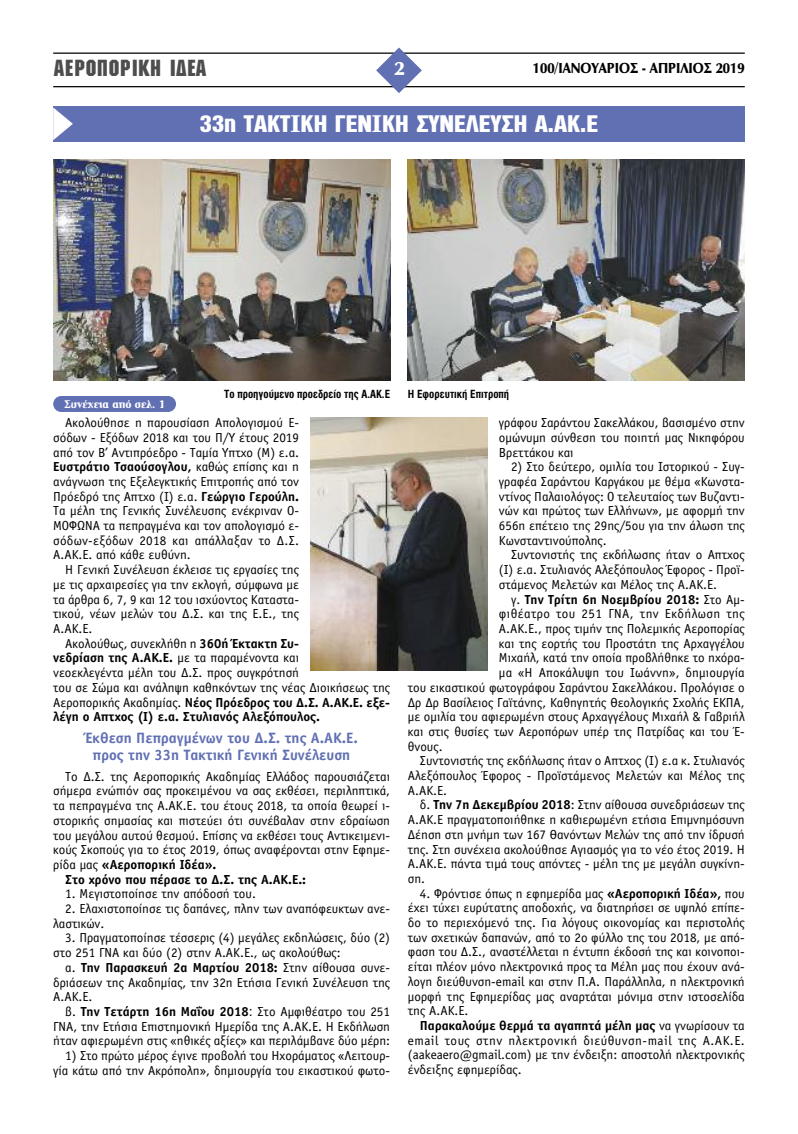
<style>
.page{position:relative;width:798px;height:1134px;background:#fff}
.page>*{position:absolute;margin:0;border:0;box-sizing:border-box;transform-origin:0 0}
.t1{font:22.5px "PF Diesel Solid";color:#fff;scale:1.2 1}
.t2{font:22.5px "UB Soccer";color:#4d4d4d}
.t3{font:20px "UB Optima Bold";color:#fff}
.t4{font:700 15px/16.8px "Officina Sans ITC Hel";color:#6170b3;text-align:center}
.t5{font:15px "UB Optima Bold";color:#000;scale:.9 1}
.t6{font:13.12px/14.8px "Officina Sans ITC Hel";color:#000;text-align:justify}
.t7{font:700 13.12px "Officina Sans ITC Hel";color:#000}
.t8{font:13.12px "Officina Sans ITC Hel";letter-spacing:.03em;color:#000}
.t9{font:11.25px "UB Helvetica Cond Bold";color:#000}
.t10{font:700 11.25px "CF Derrida";color:#fff}
.s1{font-weight:700}
.s2{font-weight:400}
.s3{font-family:"UB Helvetica"}
</style>
<div class="page">
<hr style="left:53px;top:53px;width:691px;height:1px;background:#000">
<hr style="left:53px;top:86px;width:691px;height:1px;background:#000">
<svg style="left:376px;top:48px;width:45px;height:45px"></svg>
<div style="left:53px;top:106px;width:691px;height:36px;background:#6170b3"></div>
<img style="left:53px;top:159px;width:337px;height:222px">
<img style="left:407px;top:159px;width:337px;height:221px">
<img style="left:310px;top:417px;width:177px;height:253px">
<div style="left:53px;top:396px;width:123px;height:16px;background:#6170b3;border-radius:8px"></div>
<h1 class="t2" style="left:53px;top:60px;width:154px">ΑΕΡΟΠΟΡΙΚΗ ΙΔΕΑ</h1>
<h2 class="t3" style="left:394px;top:61px;width:12px">2</h2>
<p class="t5" style="left:532px;top:63px;width:237px">100/ΙΑΝΟΥΑΡΙΟΣ - ΑΠΡΙΛΙΟΣ 2019</p>
<h1 class="t1" style="left:200px;top:115px;width:333px">33η ΤΑΚΤΙΚΗ ΓΕΝΙΚΗ ΣΥΝΕΛΕΥΣΗ Α.ΑΚ.Ε</h1>
<p class="t9" style="left:224px;top:390px;width:167px">Το προηγούμενο προεδρείο της Α.ΑΚ.Ε</p>
<p class="t9" style="left:407px;top:390px;width:103px">Η Εφορευτική Επιτροπή</p>
<p class="t6" style="left:53px;top:417px;width:247px;text-indent:12px">Ακολούθησε η παρουσίαση Απολογισμού Ε&shy;σόδων - Εξόδων 2018 και του Π/Υ έτους 2019 από τον Β’ Αντιπρόεδρο - Ταμία Υπτχο (Μ) ε.α.<br><span class="s1">Ευστράτιο Τσαούσογλου,</span> καθώς επίσης και η ανάγνωση της Εξελεγκτικής Επιτροπής από τον Πρόεδρό της Απτχο (Ι) ε.α. <span class="s1">Γεώργιο Γερούλη.<br></span>Τα μέλη της Γενικής Συνέλευσης ενέκριναν Ο-ΜΟΦΩΝΑ τα πεπραγμένα και τον απολογισμό ε&shy;σόδων-εξόδων 2018 και απάλλαξαν το Δ.Σ.<br>Α.ΑΚ.Ε. από κάθε ευθύνη.</p>
<p class="t6" style="left:53px;top:564px;width:247px;text-indent:12px">Η Γενική Συνέλευση έκλεισε τις εργασίες της με τις αρχαιρεσίες για την εκλογή, σύμφωνα με τα άρθρα 6, 7, 9 και 12 του ισχύοντος Καταστα&shy;τικού, νέων μελών του Δ.Σ. και της Ε.Ε., της Α.ΑΚ.Ε.</p>
<p class="t6" style="left:53px;top:637px;width:338px;text-align:left;text-indent:12px">Ακολούθως, συνεκλήθη η <span class="s1">360ή Έκτακτη Συ-<br>νεδρίαση της Α.ΑΚ.Ε.</span> με τα παραμένοντα και<br>νεοεκλεγέντα μέλη του Δ.Σ. προς συγκρότησή<br>του σε Σώμα και ανάληψη καθηκόντων της νέας Διοικήσεως της Αεροπορικής Ακαδημίας. <span class="s1">Νέος Πρόεδρος του Δ.Σ. Α.ΑΚ.Ε. εξε&shy;λέγη ο Απτχος (Ι) ε.α. Στυλιανός Αλεξόπουλος.</span></p>
<p class="t4" style="left:85px;top:731px;width:274px">Έκθεση Πεπραγμένων του Δ.Σ. της Α.ΑΚ.Ε. προς την 33η Τακτική Γενική Συνέλευση</p>
<p class="t6" style="left:65px;top:770px;width:326px">Το Δ.Σ. της Αεροπορικής Ακαδημίας Ελλάδος παρουσιάζεται</p>
<p class="t6" style="left:53px;top:785px;width:338px">σήμερα ενώπιόν σας προκειμένου να σας εκθέσει, περιληπτικά,</p>
<p class="t6" style="left:53px;top:799px;width:338px">τα πεπραγμένα της Α.ΑΚ.Ε. του έτους 2018, τα οποία θεωρεί ι-</p>
<p class="t6" style="left:53px;top:814px;width:338px">στορικής σημασίας και πιστεύει ότι συνέβαλαν στην εδραίωση</p>
<p class="t6" style="left:53px;top:829px;width:338px">του μεγάλου αυτού θεσμού. Επίσης να εκθέσει τους Αντικειμενι-</p>
<p class="t6" style="left:53px;top:844px;width:338px">κούς Σκοπούς για το έτος 2019, όπως αναφέρονται στην Εφημε-</p>
<p class="t7" style="left:53px;top:860px;width:165px"><span class="s2">ρίδα μας</span> «Αεροπορική Ιδέα».</p>
<p class="t7" style="left:65px;top:874px;width:242px">Στο χρόνο που πέρασε το Δ.Σ. της Α.ΑΚ.Ε.:</p>
<p class="t6" style="left:65px;top:888px;width:192px">1. Μεγιστοποίησε την απόδοσή του.</p>
<p class="t6" style="left:53px;top:902px;width:338px;text-indent:12px">2. Ελαχιστοποίησε τις δαπάνες, πλην των αναπόφευκτων ανε&shy;λαστικών.</p>
<p class="t6" style="left:53px;top:932px;width:338px;text-indent:12px">3. Πραγματοποίησε τέσσερις (4) μεγάλες εκδηλώσεις, δύο (2) στο 251 ΓΝΑ και δύο (2) στην Α.ΑΚ.Ε., ως ακολούθως:</p>
<p class="t6" style="left:53px;top:961px;width:338px;text-indent:12px">α. <span class="s1">Την Παρασκευή 2α Μαρτίου 2018:</span> Στην αίθουσα συνε&shy;δριάσεων της Ακαδημίας, την 32η Ετήσια Γενική Συνέλευση της Α.ΑΚ.Ε.</p>
<p class="t6" style="left:53px;top:1005px;width:338px;text-indent:12px">β. <span class="s1">Την Τετάρτη 16η Μαΐου 2018</span><span class="s3">:</span> Στο Αμφιθέατρο του 251<br>ΓΝΑ, την Ετήσια Επιστημονική Ημερίδα της Α.ΑΚ.Ε. Η Εκδήλωση ήταν αφιερωμένη στις «ηθικές αξίες» και περιλάμβανε δύο μέρη:</p>
<p class="t6" style="left:53px;top:1049px;width:338px;text-align:right">1) Στο πρώτο μέρος έγινε προβολή του Ηχοράματος «Λειτουρ&shy;γία κάτω από την Ακρόπολη», δημιουργία του εικαστικού φωτο-</p>
<p class="t10" style="left:64px;top:400px;width:102px">Συνέχεια από σελ. 1</p>
<p class="t6" style="left:498px;top:417px;width:247px">γράφου Σαράντου Σακελλάκου, βασισμένο στην ομώνυμη σύνθεση του ποιητή μας Νικηφόρου Βρεττάκου και</p>
<p class="t6" style="left:498px;top:461px;width:247px;text-indent:12px">2) Στο δεύτερο, ομιλία του Ιστορικού - Συγ&shy;γραφέα Σαράντου Καργάκου με θέμα «Κωνστα&shy;ντίνος Παλαιολόγος: Ο τελευταίος των Βυζαντι&shy;νών και πρώτος των Ελλήνων», με αφορμή την 656η επέτειο της 29ης/5ου για την άλωση της Κωνσταντινούπολης.</p>
<p class="t6" style="left:498px;top:549px;width:247px;text-indent:12px">Συντονιστής της εκδήλωσης ήταν ο Απτχος (Ι) ε.α. Στυλιανός Αλεξόπουλος Έφορος - Προϊ&shy;στάμενος Μελετών και Μέλος της Α.ΑΚ.Ε.</p>
<p class="t7" style="left:511px;top:594px;width:235px"><span class="s2">γ.</span> Την Τρίτη 6η Νοεμβρίου 2018: <span class="s2">Στο Αμ-</span></p>
<p class="t8" style="left:498px;top:609px;width:247px">φιθέατρο του 251 ΓΝΑ, την Εκδήλωση της</p>
<p class="t6" style="left:498px;top:622px;width:247px">Α.ΑΚ.Ε., προς τιμήν της Πολεμικής Αεροπορίας</p>
<p class="t6" style="left:498px;top:637px;width:247px">και της εορτής του Προστάτη της Αρχαγγέλου</p>
<p class="t6" style="left:498px;top:652px;width:247px">Μιχαήλ, κατά την οποία προβλήθηκε το ηχόρα-</p>
<p class="t6" style="left:498px;top:666px;width:247px">μα «Η Αποκάλυψη του Ιωάννη», δημιουργία</p>
<p class="t6" style="left:407px;top:681px;width:338px">του εικαστικού φωτογράφου Σαράντου Σακελλάκου. Προλόγισε ο</p>
<p class="t6" style="left:407px;top:696px;width:338px">Δρ Δρ Βασίλειος Γαϊτάνης, Καθηγητής Θεολογικής Σχολής ΕΚΠΑ,</p>
<p class="t6" style="left:407px;top:711px;width:338px">με ομιλία του αφιερωμένη στους Αρχαγγέλους Μιχαήλ &amp; Γαβριήλ</p>
<p class="t6" style="left:407px;top:725px;width:338px">και στις θυσίες των Αεροπόρων υπέρ της Πατρίδας και του Έ-</p>
<p class="t6" style="left:407px;top:740px;width:36px">θνους.</p>
<p class="t6" style="left:420px;top:755px;width:326px">Συντονιστής της εκδήλωσης ήταν ο Απτχος (Ι) ε.α κ. Στυλιανός</p>
<p class="t6" style="left:407px;top:769px;width:338px">Αλεξόπουλος Έφορος - Προϊστάμενος Μελετών και Μέλος της</p>
<p class="t6" style="left:407px;top:784px;width:41px">Α.ΑΚ.Ε.</p>
<p class="t6" style="left:420px;top:799px;width:326px">δ. <span class="s1">Την 7η Δεκεμβρίου 2018</span>: Στην αίθουσα συνεδριάσεων της</p>
<p class="t6" style="left:407px;top:813px;width:338px">Α.ΑΚ.Ε πραγματοποιήθηκε η καθιερωμένη ετήσια Επιμνημόσυνη</p>
<p class="t6" style="left:407px;top:828px;width:338px">Δέηση στη μνήμη των 167 Θανόντων Μελών της από την ίδρυσή</p>
<p class="t6" style="left:407px;top:843px;width:338px">της. Στη συνέχεια ακολούθησε Αγιασμός για το νέο έτος 2019. Η</p>
<p class="t6" style="left:407px;top:858px;width:338px">Α.ΑΚ.Ε. πάντα τιμά τους απόντες - μέλη της με μεγάλη συγκίνη-</p>
<p class="t6" style="left:407px;top:872px;width:19px">ση.</p>
<p class="t6" style="left:407px;top:887px;width:338px;text-indent:12px">4. Φρόντισε όπως η εφημερίδα μας <span class="s1">«Αεροπορική Ιδέα»,</span> που έχει τύχει ευρύτατης αποδοχής, να διατηρήσει σε υψηλό επίπε&shy;δο το περιεχόμενό της. Για λόγους οικονομίας και περιστολής των σχετικών δαπανών, από το 2ο φύλλο της του 2018, με από&shy;φαση του Δ.Σ., αναστέλλεται η έντυπη έκδοσή της και κοινοποι&shy;είται πλέον μόνο ηλεκτρονικά προς τα Μέλη μας που έχουν ανά&shy;λογη διεύθυνση-email και στην Π.Α. Παράλληλα, η ηλεκτρονική μορφή της Εφημερίδας μας αναρτάται μόνιμα στην ιστοσελίδα της Α.ΑΚ.Ε.</p>
<p class="t6" style="left:407px;top:1019px;width:338px;text-indent:12px"><span class="s1">Παρακαλούμε θερμά τα αγαπητά μέλη μας</span> να γνωρίσουν τα email τους στην ηλεκτρονική διεύθυνση-mail της Α.ΑΚ.Ε. (aakeaero@gmail.com) με την ένδειξη: αποστολή ηλεκτρονικής ένδειξης εφημερίδας.</p>
</div>
